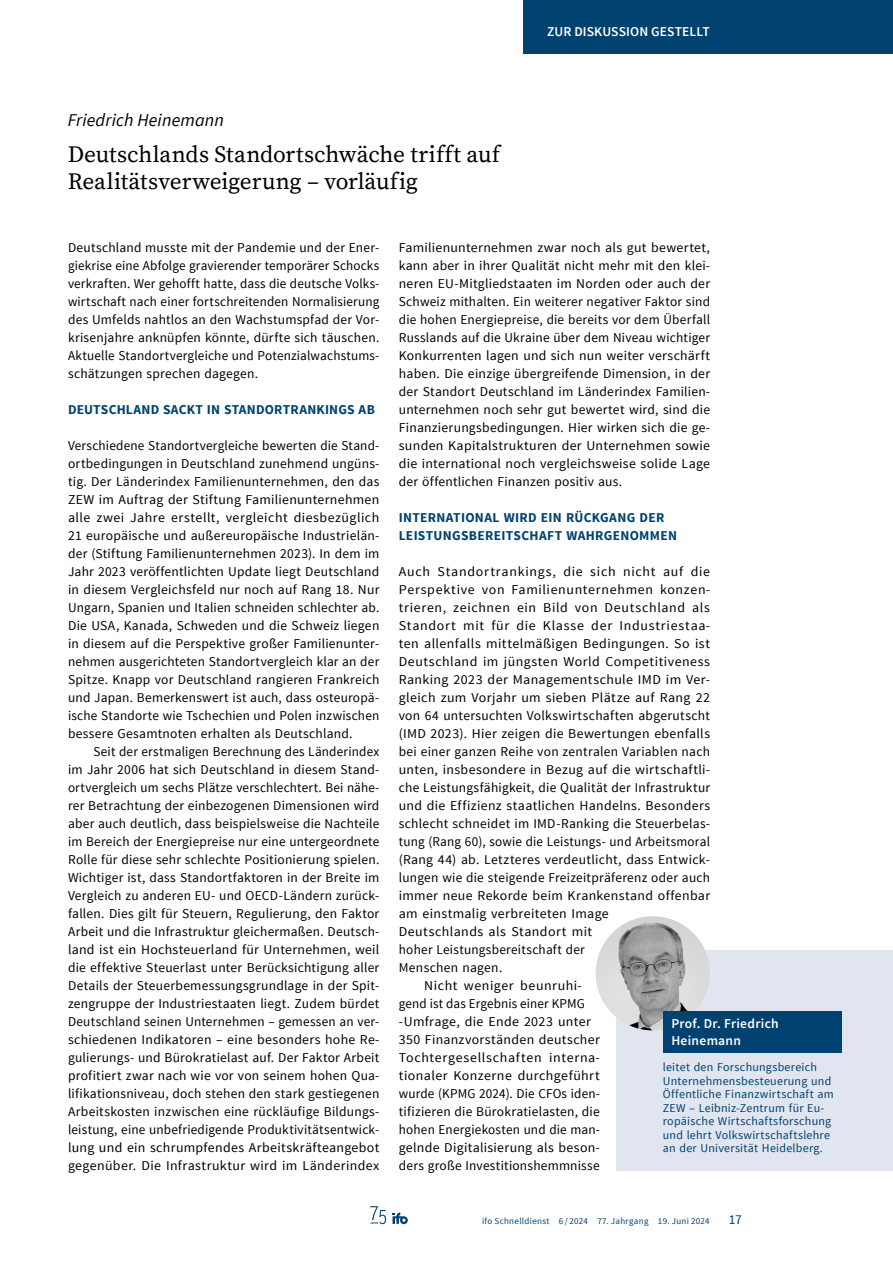
<style>
.page{position:relative;width:893px;height:1263px;background:#fff}
.page>*{position:absolute;margin:0;border:0;box-sizing:border-box;transform-origin:0 0}
.Titel-Autor-ZDg{font:23.25px/27px "Source Serif Pro";letter-spacing:-.005em;color:#000}
.Autor-Name{font:italic 18px "Source Sans Pro";letter-spacing:.01em;color:#000}
.Fliesstext{font:13.5px/18px "Source Sans Pro";letter-spacing:.025em;color:#000;text-align:justify}
.Fliesstext-Einzug{font:13.5px/18px "Source Sans Pro";letter-spacing:.02em;color:#000;text-align:justify}
.Titel-versal-blau{font:700 13.5px/18px "Source Sans Pro";letter-spacing:.02em;color:#00426f}
.Autor-Foto-Name{font:600 13.5px/16.2px "Source Sans Pro";letter-spacing:.015em;color:#fff}
.t1{font:13.5px "Source Sans Pro";color:#00426f}
.Autor-Foto-Text{font:12px/13.5px "Source Sans Pro";letter-spacing:.02em;color:#00426f}
.t2{font:9px "Source Sans Pro";letter-spacing:.035em;color:#00426f}
</style>
<div class="page">
<svg style="left:392px;top:1212px;width:16px;height:12px"></svg>
<svg style="left:370px;top:1206px;width:16px;height:18px"></svg>
<div style="left:523px;top:0;width:370px;height:54px;background:#00426f"></div>
<div style="left:617px;top:950px;width:276px;height:220px;background:#e0e5ef"></div>
<img style="left:596px;top:916px;width:114px;height:114px;border-radius:57px">
<div style="left:663px;top:1012px;width:178px;height:41px;background:#00426f"></div>
<h1 class="Autor-Name" style="left:68px;top:109px;width:158px">Friedrich Heinemann</h1>
<h1 class="Titel-Autor-ZDg" style="left:68px;top:141px;width:434px">Deutschlands Standortschwäche trifft auf<br>Realitätsverweigerung – vorläufig</h1>
<p class="Autor-Foto-Name" style="left:547px;top:24px;width:164px">ZUR DISKUSSION GESTELLT</p>
<p class="Fliesstext" style="left:68px;top:239px;width:313px">Deutschland musste mit der Pandemie und der Ener&shy;giekrise eine Abfolge gravierender temporärer Schocks verkraften. Wer gehofft hatte, dass die deutsche Volks&shy;wirtschaft nach einer fortschreitenden Normalisierung des Umfelds nahtlos an den Wachstumspfad der Vor&shy;krisenjahre anknüpfen könnte, dürfte sich täuschen.<br>Aktuelle Standortvergleiche und Potenzialwachstums&shy;schätzungen sprechen dagegen.</p>
<h2 class="Titel-versal-blau" style="left:68px;top:401px;width:308px">DEUTSCHLAND SACKT IN STANDORTRANKINGS AB</h2>
<p class="Fliesstext" style="left:68px;top:437px;width:313px">Verschiedene Standortvergleiche bewerten die Stand&shy;ortbedingungen in Deutschland zunehmend ungüns&shy;tig. Der Länderindex Familienunternehmen, den das ZEW im Auftrag der Stiftung Familienunternehmen alle zwei Jahre erstellt, vergleicht diesbezüglich 21 europäische und außereuropäische Industrielän&shy;der (Stiftung Familienunternehmen 2023). In dem im Jahr 2023 veröffentlichten Update liegt Deutschland in diesem Vergleichsfeld nur noch auf Rang 18. Nur Ungarn, Spanien und Italien schneiden schlechter ab.<br>Die USA, Kanada, Schweden und die Schweiz liegen in diesem auf die Perspektive großer Familienunter&shy;nehmen ausgerichteten Standortvergleich klar an der Spitze. Knapp vor Deutschland rangieren Frankreich und Japan. Bemerkenswert ist auch, dass osteuropä&shy;ische Standorte wie Tschechien und Polen inzwischen bessere Gesamtnoten erhalten als Deutschland.</p>
<p class="Fliesstext-Einzug" style="left:68px;top:743px;width:313px;text-indent:26px">Seit der erstmaligen Berechnung des Länderindex im Jahr 2006 hat sich Deutschland in diesem Stand&shy;ortvergleich um sechs Plätze verschlechtert. Bei nähe&shy;rer Betrachtung der einbezogenen Dimensionen wird aber auch deutlich, dass beispielsweise die Nachteile im Bereich der Energiepreise nur eine untergeordnete Rolle für diese sehr schlechte Positionierung spielen.<br>Wichtiger ist, dass Standortfaktoren in der Breite im Vergleich zu anderen EU- und OECD-Ländern zurück&shy;fallen. Dies gilt für Steuern, Regulierung, den Faktor Arbeit und die Infrastruktur gleichermaßen. Deutsch&shy;land ist ein Hochsteuerland für Unternehmen, weil die effektive Steuerlast unter Berücksichtigung aller Details der Steuerbemessungsgrundlage in der Spit&shy;zengruppe der Industriestaaten liegt. Zudem bürdet Deutschland seinen Unternehmen – gemessen an ver&shy;schiedenen Indikatoren – eine besonders hohe Re&shy;gulierungs- und Bürokratielast auf. Der Faktor Arbeit profitiert zwar nach wie vor von seinem hohen Qua&shy;lifikationsniveau, doch stehen den stark gestiegenen Arbeitskosten inzwischen eine rückläufige Bildungs&shy;leistung, eine unbefriedigende Produktivitätsentwick&shy;lung und ein schrumpfendes Arbeitskräfteangebot gegenüber. Die Infrastruktur wird im Länderindex</p>
<p class="Fliesstext-Einzug" style="left:399px;top:239px;width:313px">Familienunternehmen zwar noch als gut bewertet, kann aber in ihrer Qualität nicht mehr mit den klei&shy;neren EU-Mitgliedstaaten im Norden oder auch der Schweiz mithalten. Ein weiterer negativer Faktor sind die hohen Energiepreise, die bereits vor dem Überfall Russlands auf die Ukraine über dem Niveau wichtiger Konkurrenten lagen und sich nun weiter verschärft haben. Die einzige übergreifende Dimension, in der der Standort Deutschland im Länder index Familien&shy;unternehmen noch sehr gut bewertet wird, sind die Finanzierungsbedingungen. Hier wirken sich die ge&shy;sunden Kapitalstrukturen der Unternehmen sowie die international noch vergleichsweise solide Lage der öffentlichen Finanzen positiv aus.</p>
<h2 class="Titel-versal-blau" style="left:399px;top:509px;width:280px">INTERNATIONAL WIRD EIN RÜCKGANG DER<br>LEISTUNGSBEREITSCHAFT WAHRGENOMMEN</h2>
<p class="Fliesstext" style="left:399px;top:563px;width:313px;text-align:left">Auch Standortrankings, die sich nicht auf die Perspektive von Familienunternehmen konzen&shy;trieren, zeichnen ein Bild von Deutschland als Standort mit für die Klasse der Industriestaa&shy;ten allenfalls mittelmäßigen Bedingungen. So ist Deutschland im jüngsten World Competitiveness Ranking 2023 der Managementschule IMD im Ver&shy;gleich zum Vorjahr um sieben Plätze auf Rang 22 von 64 untersuchten Volkswirtschaften abgerutscht (IMD 2023). Hier zeigen die Bewertungen ebenfalls bei einer ganzen Reihe von zentralen Variablen nach unten, insbesondere in Bezug auf die wirtschaftli&shy;che Leistungsfähigkeit, die Qualität der Infrastruktur und die Effizienz staatlichen Handelns. Besonders schlecht schneidet im IMD-Ranking die Steuerbelas&shy;tung (Rang 60), sowie die Leistungs- und Arbeitsmoral (Rang 44) ab. Letzteres verdeutlicht, dass Entwick&shy;lungen wie die steigende Freizeitpräferenz oder auch immer neue Rekorde beim Krankenstand offenbar am einstmalig verbreiteten Image<br>Deutschlands als Standort mit<br>hoher Leistungsbereitschaft der<br>Menschen nagen.</p>
<p class="Fliesstext-Einzug" style="left:399px;top:977px;width:203px;text-align:left;text-indent:26px">Nicht weniger beunruhi&shy;gend ist das Ergebnis einer KPMG -Umfrage, die Ende 2023 unter<br>350 Finanzvorständen deutscher<br>Tochtergesellschaften interna&shy;tionaler Konzerne durchgeführt wurde (KPMG 2024). Die CFOs iden&shy;tifizieren die Bürokratielasten, die hohen Energiekosten und die man&shy;gelnde Digitalisierung als beson&shy;ders große Investitionshemmnisse</p>
<p class="Autor-Foto-Name" style="left:671px;top:1016px;width:109px">Prof. Dr. Friedrich<br>Heinemann</p>
<p class="Autor-Foto-Text" style="left:663px;top:1060px;width:172px">leitet den Forschungsbereich<br>Unternehmensbesteuerung und<br>Öffentliche Finanzwirtschaft am<br>ZEW – Leibniz-Zentrum für Eu&shy;ropäische Wirtschaftsforschung und lehrt Volkswirtschaftslehre an der Universität Heidelberg.</p>
<p class="t2" style="left:482px;top:1215px;width:229px">ifo Schnelldienst 6 / 2024 77. Jahrgang 19. Juni 2024</p>
<p class="t1" style="left:729px;top:1211px;width:14px">17</p>
</div>
